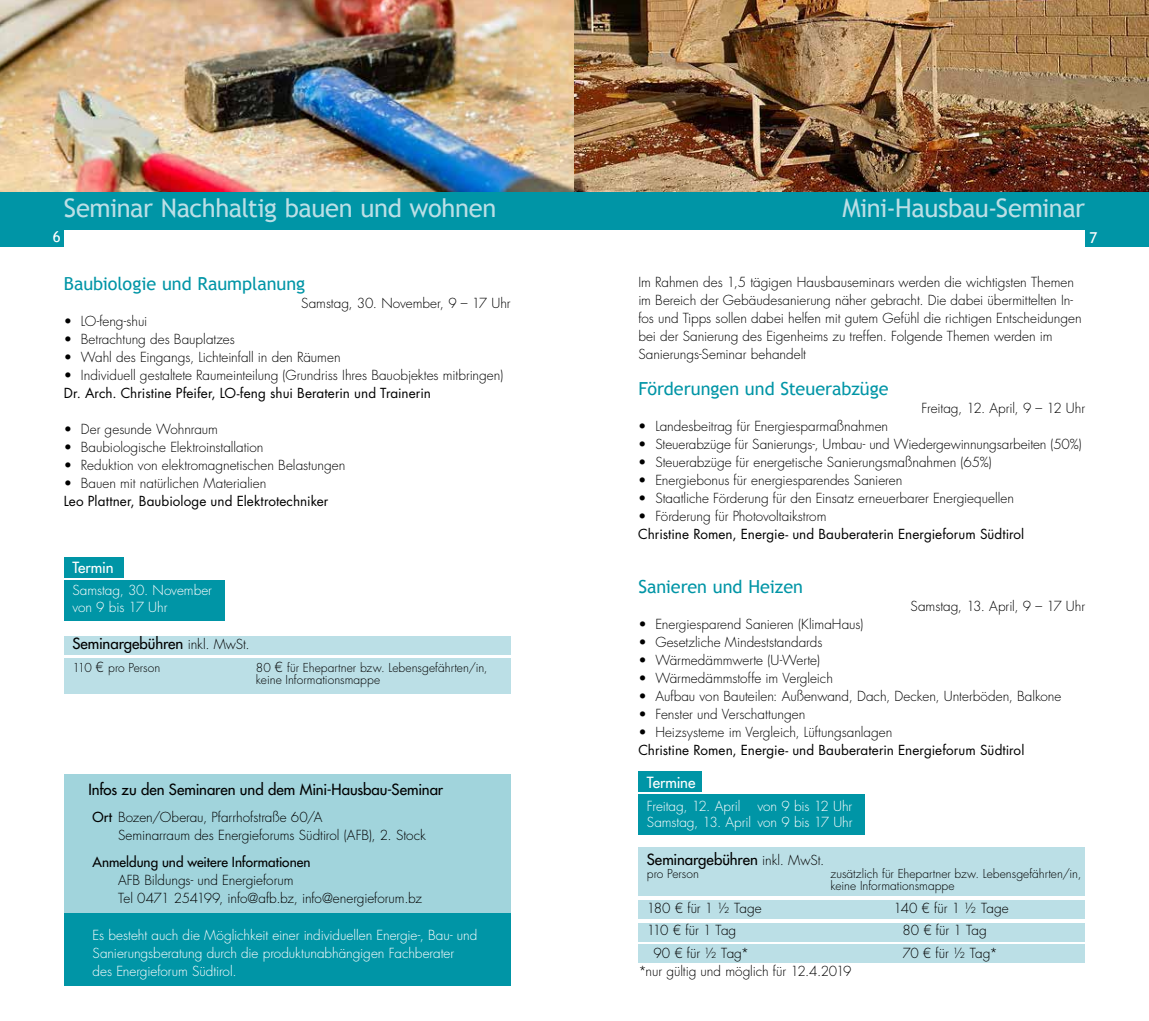
<style>
.page{position:relative;width:1149px;height:1021px;background:#fff}
.page>*{position:absolute;margin:0;border:0;box-sizing:border-box;transform-origin:0 0}
.t1{font:25.5px "Trebuchet MS";letter-spacing:-.02em;color:#bbdfe6}
.t2{font:18px "Trebuchet MS";color:#0095a6}
.t3{font:15px "Futura";letter-spacing:-.005em;color:#000}
.t4{font:15px "Futura";letter-spacing:-.015em;color:#fff}
.t5{font:15px "Trebuchet MS";color:#fff}
.t6{font:300 13.5px/18px "Futura";letter-spacing:-.005em;color:#000}
.t7{font:300 13.5px/16.5px "Futura";letter-spacing:-.005em;color:#fff}
.t8{font:13.5px "Futura";letter-spacing:.005em;color:#000}
.t9{font:13.5px "Futura";color:#000}
.t10{font:300 13.5px "Futura";letter-spacing:-.03em;color:#000}
.t11{font:300 12px/12px "Futura";letter-spacing:.005em;color:#000}
.s1{font-weight:300;font-size:13.5px}
.s2{font-size:13.5px}
.s3{font-weight:400}
</style>
<div class="page">
<div style="left:0;top:230px;width:64px;height:17px;background:#0095a6"></div>
<div style="left:1084px;top:230px;width:64px;height:17px;background:#0095a6"></div>
<div style="left:638px;top:847px;width:446px;height:48px;background:#bbdfe6"></div>
<div style="left:638px;top:900px;width:446px;height:18px;background:#bbdfe6"></div>
<div style="left:638px;top:944px;width:446px;height:19px;background:#bbdfe6"></div>
<div style="left:638px;top:922px;width:446px;height:19px;background:#bbdfe6"></div>
<div style="left:0;top:191px;width:1148px;height:39px;background:#0095a6"></div>
<div style="left:638px;top:794px;width:226px;height:40px;background:#0095a6"></div>
<div style="left:638px;top:771px;width:64px;height:20px;background:#0095a6"></div>
<div style="left:64px;top:658px;width:446px;height:35px;background:#bbdfe6"></div>
<div style="left:64px;top:636px;width:446px;height:18px;background:#bbdfe6"></div>
<div style="left:64px;top:580px;width:160px;height:41px;background:#0095a6"></div>
<div style="left:64px;top:557px;width:59px;height:21px;background:#0095a6"></div>
<div style="left:64px;top:774px;width:446px;height:211px;background:#a1d4dc"></div>
<div style="left:64px;top:913px;width:446px;height:72px;background:#0095a6"></div>
<img style="left:0;top:0;width:1148px;height:191px">
<h1 class="t1" style="left:64px;top:192px;width:434px">Seminar Nachhaltig bauen und wohnen</h1>
<h1 class="t1" style="left:842px;top:192px;width:244px">Mini-Hausbau-Seminar</h1>
<p class="t5" style="left:53px;top:228px;width:9px">6</p>
<p class="t5" style="left:1089px;top:229px;width:9px">7</p>
<h2 class="t2" style="left:64px;top:273px;width:243px">Baubiologie und Raumplanung</h2>
<p class="t6" style="left:301px;top:294px;width:211px">Samstag, 30. November, 9 – 17 Uhr</p>
<p class="t6" style="left:64px;top:312px;width:85px">• LO-feng-shui</p>
<p class="t6" style="left:64px;top:330px;width:172px">• Betrachtung des Bauplatzes</p>
<p class="t6" style="left:64px;top:348px;width:278px">• Wahl des Eingangs, Lichteinfall in den Räumen</p>
<p class="t6" style="left:64px;top:366px;width:441px">• Individuell gestaltete Raumeinteilung (Grundriss Ihres Bauobjektes mitbringen)</p>
<p class="t8" style="left:64px;top:384px;width:368px">Dr. Arch. Christine Pfeifer, LO-feng shui Beraterin und Trainerin</p>
<p class="t6" style="left:64px;top:420px;width:156px">• Der gesunde Wohnraum</p>
<p class="t6" style="left:64px;top:438px;width:201px">• Baubiologische Elektroinstallation</p>
<p class="t6" style="left:64px;top:456px;width:283px">• Reduktion von elektromagnetischen Belastungen</p>
<p class="t6" style="left:64px;top:474px;width:204px">• Bauen mit natürlichen Materialien</p>
<p class="t8" style="left:64px;top:492px;width:266px">Leo Plattner, Baubiologe und Elektrotechniker</p>
<p class="t4" style="left:72px;top:557px;width:43px">Termin</p>
<p class="t7" style="left:72px;top:582px;width:141px">Samstag, 30. November von 9 bis 17 Uhr</p>
<p class="t3" style="left:72px;top:634px;width:179px">Seminargebühren <span class="s1">inkl. MwSt.</span></p>
<p class="t11" style="left:72px;top:661px;width:89px">110 <span class="s2">€</span> pro Person</p>
<p class="t11" style="left:256px;top:661px;width:233px">80 <span class="s2">€</span> für Ehepartner bzw. Lebensgefährten/in, keine Informationsmappe</p>
<p class="t3" style="left:88px;top:780px;width:356px">Infos zu den Seminaren und dem Mini-Hausbau-Seminar</p>
<p class="t6" style="left:118px;top:809px;width:309px;text-indent:-26px"><span class="s3">Ort</span> Bozen/Oberau, Pfarrhofstraße 60/A<br>Seminarraum des Energieforums Südtirol (AFB), 2. Stock</p>
<p class="t9" style="left:92px;top:854px;width:219px">Anmeldung und weitere Informationen</p>
<p class="t6" style="left:118px;top:872px;width:305px">AFB Bildungs- und Energieforum<br>Tel 0471 254199, info@afb.bz, info@energieforum.bz</p>
<p class="t7" style="left:92px;top:926px;width:386px;line-height:18px">Es besteht auch die Möglichkeit einer individuellen Energie-, Bau- und<br>Sanierungsberatung durch die produktunabhängigen Fachberater<br>des Energieforum Südtirol.</p>
<p class="t6" style="left:638px;top:273px;width:445px">Im Rahmen des 1,5 tägigen Hausbauseminars werden die wichtigsten Themen im Bereich der Gebäudesanierung näher gebracht. Die dabei übermittelten In&shy;fos und Tipps sollen dabei helfen mit gutem Gefühl die richtigen Entscheidungen bei der Sanierung des Eigenheims zu treffen. Folgende Themen werden im Sanierungs-Seminar behandelt</p>
<h2 class="t2" style="left:638px;top:378px;width:252px">Förderungen und Steuerabzüge</h2>
<p class="t6" style="left:921px;top:399px;width:165px">Freitag, 12. April, 9 – 12 Uhr</p>
<p class="t6" style="left:638px;top:417px;width:251px">• Landesbeitrag für Energiesparmaßnahmen</p>
<p class="t6" style="left:638px;top:435px;width:444px">• Steuerabzüge für Sanierungs-, Umbau- und Wiedergewinnungsarbeiten (50%)</p>
<p class="t6" style="left:638px;top:453px;width:355px">• Steuerabzüge für energetische Sanierungsmaßnahmen (65%)</p>
<p class="t6" style="left:638px;top:471px;width:265px">• Energiebonus für energiesparendes Sanieren</p>
<p class="t6" style="left:638px;top:489px;width:377px">• Staatliche Förderung für den Einsatz erneuerbarer Energiequellen</p>
<p class="t6" style="left:638px;top:507px;width:190px">• Förderung für Photovoltaikstrom</p>
<p class="t8" style="left:638px;top:525px;width:387px">Christine Romen, Energie- und Bauberaterin Energieforum Südtirol</p>
<h2 class="t2" style="left:638px;top:576px;width:166px">Sanieren und Heizen</h2>
<p class="t6" style="left:910px;top:597px;width:176px">Samstag, 13. April, 9 – 17 Uhr</p>
<p class="t6" style="left:638px;top:615px;width:227px">• Energiesparend Sanieren (KlimaHaus)</p>
<p class="t6" style="left:638px;top:633px;width:185px">• Gesetzliche Mindeststandards</p>
<p class="t6" style="left:638px;top:651px;width:183px">• Wärmedämmwerte (U-Werte)</p>
<p class="t6" style="left:638px;top:669px;width:196px">• Wärmedämmstoffe im Vergleich</p>
<p class="t6" style="left:638px;top:687px;width:424px">• Aufbau von Bauteilen: Außenwand, Dach, Decken, Unterböden, Balkone</p>
<p class="t6" style="left:638px;top:705px;width:168px">• Fenster und Verschattungen</p>
<p class="t6" style="left:638px;top:723px;width:255px">• Heizsysteme im Vergleich, Lüftungsanlagen</p>
<p class="t8" style="left:638px;top:741px;width:387px">Christine Romen, Energie- und Bauberaterin Energieforum Südtirol</p>
<p class="t4" style="left:646px;top:773px;width:50px">Termine</p>
<p class="t7" style="left:646px;top:797px;width:95px">Freitag, 12. April</p>
<p class="t7" style="left:646px;top:797px;width:207px;text-align:right">von 9 bis 12 Uhr<br>Samstag, 13. April von 9 bis 17 Uhr</p>
<p class="t3" style="left:646px;top:849px;width:179px">Seminargebühren <span class="s1">inkl. MwSt.</span></p>
<p class="t11" style="left:646px;top:868px;width:54px">pro Person</p>
<p class="t11" style="left:830px;top:868px;width:252px">zusätzlich für Ehepartner bzw. Lebensgefährten/in, keine Informationsmappe</p>
<p class="t6" style="left:646px;top:899px;width:116px">180 € für 1 ½ Tage</p>
<p class="t6" style="left:893px;top:899px;width:116px">140 € für 1 ½ Tage</p>
<p class="t10" style="left:646px;top:922px;width:91px">110 € für 1 Tag</p>
<p class="t6" style="left:902px;top:921px;width:86px">80 € für 1 Tag</p>
<p class="t6" style="left:653px;top:944px;width:97px">90 € für ½ Tag*</p>
<p class="t6" style="left:902px;top:944px;width:97px">70 € für ½ Tag*</p>
<p class="t6" style="left:638px;top:962px;width:215px">*nur gültig und möglich für 12.4.2019</p>
</div>
